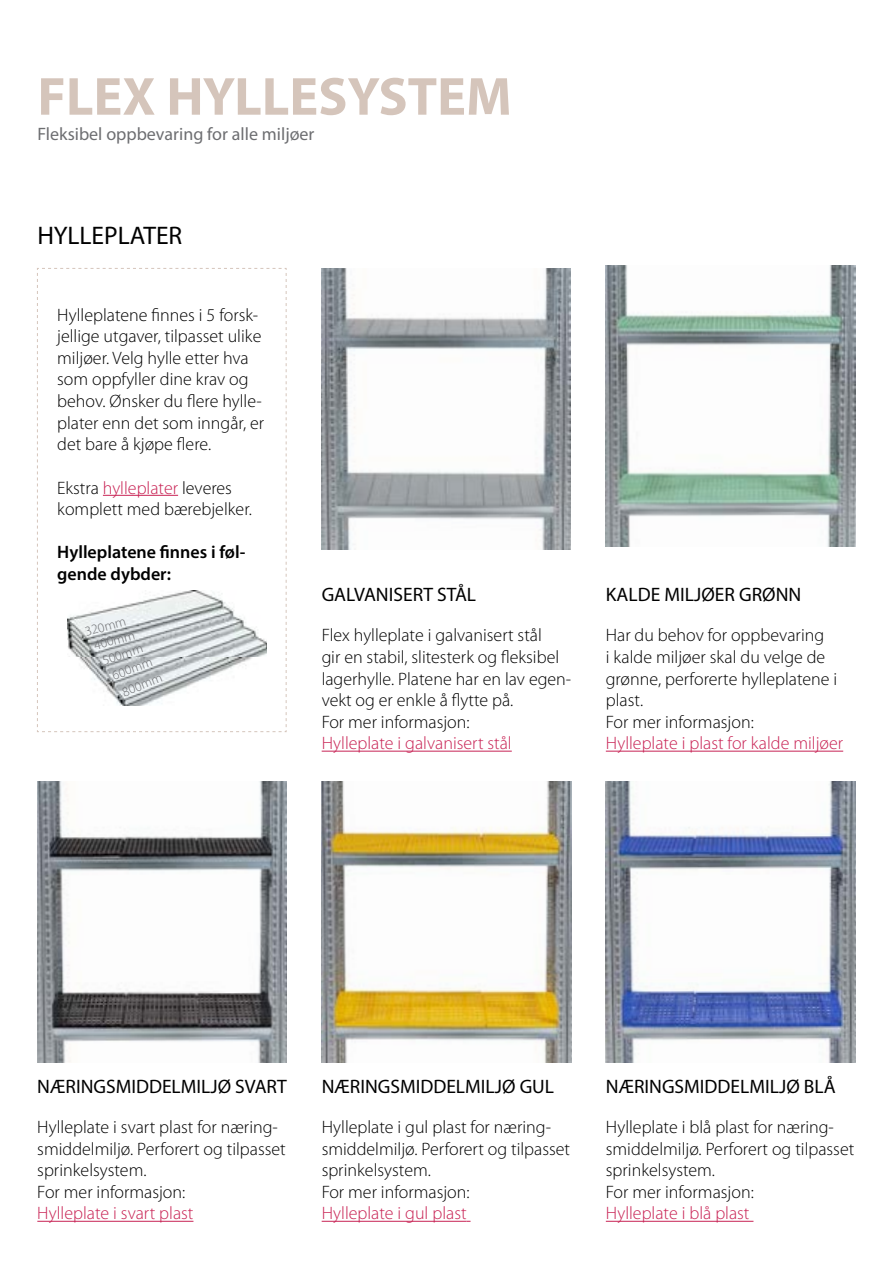
<style>
.page{position:relative;width:893px;height:1263px;background:#fff}
.page>*{position:absolute;margin:0;border:0;box-sizing:border-box;transform-origin:0 0}
.t1{font:700 54px "Myriad Pro";color:#d5c5bb}
.t2{font:25.5px "Myriad Pro";color:#000}
.t3{font:19.5px "Myriad Pro";color:#000}
.t4{font:300 18px/21.6px "Myriad Pro";color:#000}
.t5{font:300 18px "Myriad Pro";color:#c82254}
.t6{font:600 18px/21.6px "Myriad Pro";color:#000}
.t7{font:18px "Myriad Pro";color:#6d6e71}
.t8{font:300 13.5px/15.5px "Myriad Pro";color:#6d6e71;text-align:center}
.s1{color:#c82254}
</style>
<div class="page">
<img style="left:321px;top:268px;width:250px;height:281px">
<svg style="left:37px;top:268px;width:250px;height:464px"></svg>
<img style="left:68px;top:591px;width:198px;height:115px">
<img style="left:37px;top:782px;width:250px;height:281px">
<img style="left:322px;top:782px;width:249px;height:281px">
<img style="left:606px;top:782px;width:249px;height:281px">
<img style="left:605px;top:266px;width:250px;height:281px">
<hr style="left:606px;top:751px;width:237px;height:1px;background:#c82254">
<hr style="left:322px;top:751px;width:190px;height:1px;background:#c82254">
<hr style="left:606px;top:1221px;width:147px;height:1px;background:#c82254">
<hr style="left:322px;top:1221px;width:145px;height:1px;background:#c82254">
<hr style="left:37px;top:1221px;width:156px;height:1px;background:#c82254">
<hr style="left:103px;top:495px;width:75px;height:1px;background:#c82254">
<h1 class="t1" style="left:38px;top:61px;width:476px">FLEX HYLLESYSTEM</h1>
<p class="t7" style="left:38px;top:123px;width:278px">Fleksibel oppbevaring for alle miljøer</p>
<h2 class="t2" style="left:38px;top:219px;width:146px">HYLLEPLATER</h2>
<p class="t4" style="left:57px;top:304px;width:208px">Hylleplatene finnes i 5 forsk&shy;jellige utgaver, tilpasset ulike miljøer. Velg hylle etter hva som oppfyller dine krav og behov. Ønsker du flere hylle&shy;plater enn det som inngår, er det bare å kjøpe flere.</p>
<p class="t4" style="left:57px;top:477px;width:196px">Ekstra <span class="s1">hylleplater</span> leveres komplett med bærebjelker.</p>
<p class="t6" style="left:57px;top:541px;width:190px">Hylleplatene finnes i føl&shy;gende dybder:</p>
<p class="t8" style="left:83px;top:624px;width:48px;rotate:-15deg">320mm<br>400mm</p>
<p class="t8" style="left:100px;top:653px;width:43px;rotate:-18deg">500mm</p>
<p class="t8" style="left:110px;top:669px;width:43px;rotate:-20deg">600mm</p>
<p class="t8" style="left:120px;top:686px;width:43px;rotate:-22deg">800mm</p>
<p class="t3" style="left:322px;top:583px;width:156px">GALVANISERT STÅL</p>
<p class="t4" style="left:322px;top:625px;width:251px">Flex hylleplate i galvanisert stål<br>gir en stabil, slitesterk og fleksibel lagerhylle. Platene har en lav egen&shy;vekt og er enkle å flytte på.<br>For mer informasjon:</p>
<p class="t5" style="left:322px;top:733px;width:192px">Hylleplate i galvanisert stål</p>
<p class="t3" style="left:606px;top:583px;width:197px">KALDE MILJØER GRØNN</p>
<p class="t4" style="left:606px;top:625px;width:233px">Har du behov for oppbevaring<br>i kalde miljøer skal du velge de grønne, perforerte hylleplatene i plast.<br>For mer informasjon:</p>
<p class="t5" style="left:606px;top:733px;width:239px">Hylleplate i plast for kalde miljøer</p>
<p class="t3" style="left:37px;top:1074px;width:251px">NÆRINGSMIDDELMILJØ SVART</p>
<p class="t4" style="left:37px;top:1116px;width:250px">Hylleplate i svart plast for næring&shy;smiddelmiljø. Perforert og tilpasset sprinkelsystem.<br>For mer informasjon:</p>
<p class="t5" style="left:37px;top:1203px;width:158px">Hylleplate i svart plast</p>
<p class="t3" style="left:322px;top:1074px;width:234px">NÆRINGSMIDDELMILJØ GUL</p>
<p class="t4" style="left:322px;top:1116px;width:250px">Hylleplate i gul plast for næring&shy;smiddelmiljø. Perforert og tilpasset sprinkelsystem.<br>For mer informasjon:</p>
<p class="t5" style="left:322px;top:1203px;width:146px">Hylleplate i gul plast</p>
<p class="t3" style="left:606px;top:1074px;width:231px">NÆRINGSMIDDELMILJØ BLÅ</p>
<p class="t4" style="left:606px;top:1116px;width:250px">Hylleplate i blå plast for næring&shy;smiddelmiljø. Perforert og tilpasset sprinkelsystem.<br>For mer informasjon:</p>
<p class="t5" style="left:606px;top:1203px;width:145px">Hylleplate i blå plast</p>
</div>
